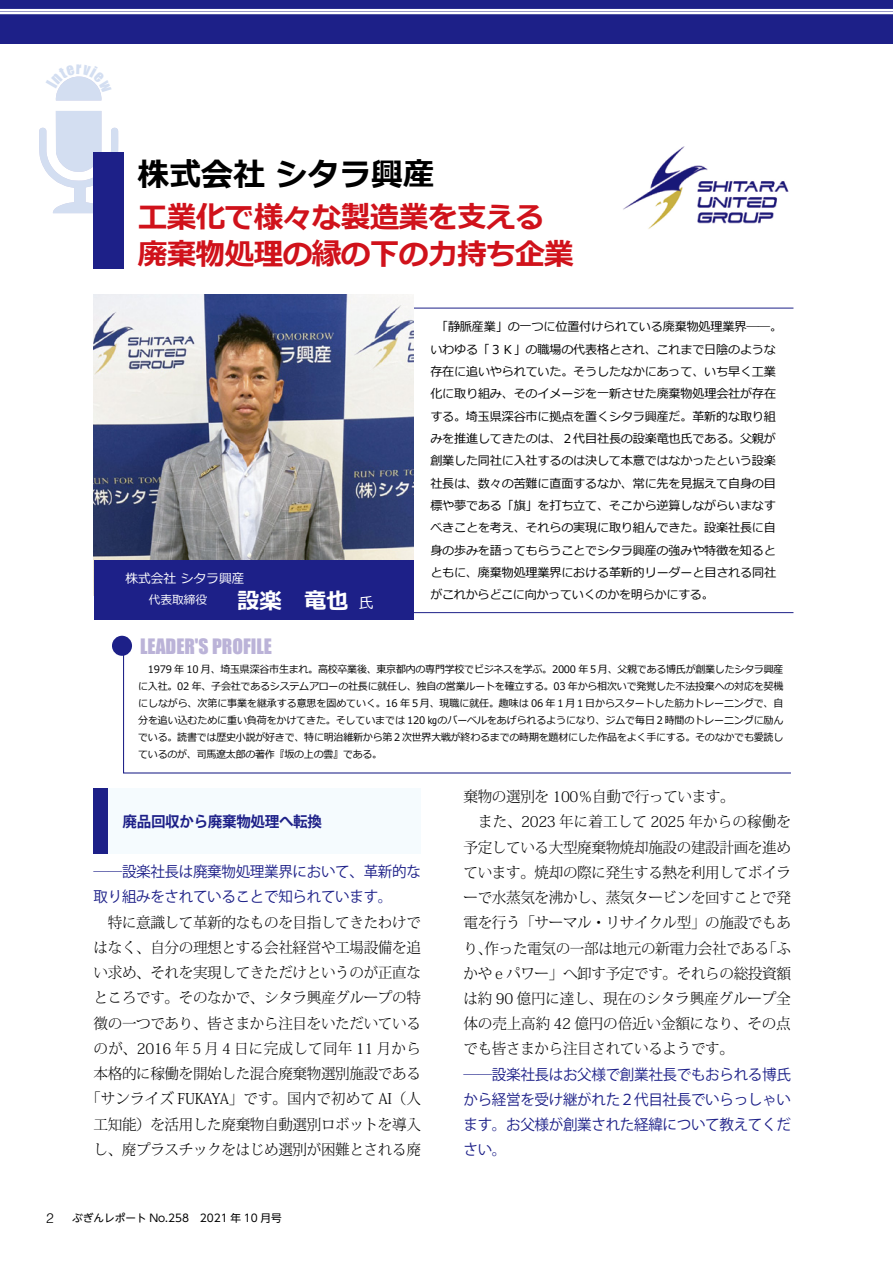
<style>
.page{position:relative;width:893px;height:1263px;background:#fff}
.page>*{position:absolute;margin:0;border:0;box-sizing:border-box;transform-origin:0 0}
.t1{font:700 31.95px "Meiryo";color:#000}
.t2{font:700 29.7px/37.2px "Meiryo";letter-spacing:-.025em;color:#d0121b}
.t3{font:700 22.35px "Meiryo";color:#fff}
.t4{font:19.5px "Impact";color:#bbb3d8}
.t5{font:300 14.85px/25.2px "Koz Min Pr 6 N";letter-spacing:-.025em;color:#000;text-align:center}
.t6{font:14.85px/25.2px "Koz Go Pr 6 N";letter-spacing:-.025em;color:#1d2088}
.t7{font:700 14.85px "Koz Go Pr 6 N";letter-spacing:-.025em;color:#1d2088}
.t8{font:300 13.8px "Helvetica LT Std";color:#000}
.t9{font:12.75px "Meiryo";color:#fff}
.t10{font:12.15px/22.4px "Meiryo";letter-spacing:-.015em;color:#000}
.t11{font:11.7px "Meiryo";color:#fff}
.t12{font:10.65px "UD Shin Go NT Pro";color:#000}
.t13{font:10.35px/17px "Meiryo";letter-spacing:-.025em;color:#000;text-align:justify}
.s1{font-weight:400;font-size:14.85px}
</style>
<div class="page">
<div style="left:0;top:0;width:893px;height:44px;background:#1d2088"></div>
<hr style="left:0;top:9px;width:893px;height:1px;background:#fff">
<hr style="left:0;top:12px;width:893px;height:1px;background:#fff">
<hr style="left:0;top:10px;width:893px;height:1px;background:#fff">
<hr style="left:0;top:13px;width:893px;height:1px;background:#fff">
<div style="left:108px;top:788px;width:313px;height:66px;background:#f5fbfe"></div>
<div style="left:94px;top:788px;width:14px;height:66px;background:#1d2088"></div>
<div style="left:94px;top:152px;width:30px;height:117px;background:#1d2088"></div>
<div style="left:112px;top:636px;width:20px;height:20px;background:#1d2088;border-radius:50%"></div>
<svg style="left:122px;top:638px;width:669px;height:136px"></svg>
<hr style="left:406px;top:308px;width:387px;height:1px;background:#1d2088">
<hr style="left:406px;top:612px;width:387px;height:1px;background:#1d2088">
<img style="left:94px;top:294px;width:320px;height:266px">
<div style="left:94px;top:560px;width:320px;height:60px;background:#1d2088"></div>
<img style="left:623px;top:146px;width:166px;height:83px">
<svg style="left:39px;top:76px;width:79px;height:137px"></svg>
<h1 class="t1" style="left:137px;top:152px;width:299px">株式会社 シタラ興産</h1>
<h2 class="t2" style="left:138px;top:200px;width:438px">工業化で様々な製造業を支える廃棄物処理の縁の下の力持ち企業</h2>
<p class="t9" style="left:125px;top:570px;width:121px">株式会社 シタラ興産</p>
<p class="t11" style="left:149px;top:592px;width:60px">代表取締役</p>
<h3 class="t3" style="left:237px;top:585px;width:138px">設楽　竜也 <span class="s1">氏</span></h3>
<h3 class="t4" style="left:140px;top:631px;width:133px">LEADER'S PROFILE</h3>
<p class="t10" style="left:430px;top:316px;width:353px">　「静脈産業」の一つに位置付けられている廃棄物処理業界──。いわゆる「３Ｋ」の職場の代表格とされ、これまで日陰のような存在に追いやられていた。そうしたなかにあって、いち早く工業化に取り組み、そのイメージを一新させた廃棄物処理会社が存在する。埼玉県深谷市に拠点を置くシタラ興産だ。革新的な取り組みを推進してきたのは、２代目社長の設楽竜也氏である。父親が創業した同社に入社するのは決して本意ではなかったという設楽社長は、数々の苦難に直面するなか、常に先を見据えて自身の目標や夢である「旗」を打ち立て、そこから逆算しながらいまなすべきことを考え、それらの実現に取り組んできた。設楽社長に自身の歩みを語ってもらうことでシタラ興産の強みや特徴を知るとともに、廃棄物処理業界における革新的リーダーと目される同社がこれからどこに向かっていくのかを明らかにする。</p>
<p class="t13" style="left:138px;top:661px;width:647px">　1979 年 10 月、埼玉県深谷市生まれ。高校卒業後、東京都内の専門学校でビジネスを学ぶ。2000 年５月、父親である博氏が創業したシタラ興産に入社。02 年、子会社であるシステムアローの社長に就任し、独自の営業ルートを確立する。03 年から相次いで発覚した不法投棄への対応を契機にしながら、次第に事業を継承する意思を固めていく。16 年５月、現職に就任。趣味は 06 年１月１日からスタートした筋力トレーニングで、自分を追い込むために重い負荷をかけてきた。そしていまでは 120 ㎏のバーベルをあげられるようになり、ジムで毎日２時間のトレーニングに励んでいる。読書では歴史小説が好きで、特に明治維新から第２次世界大戦が終わるまでの時期を題材にした作品をよく手にする。そのなかでも愛読しているのが、司馬遼太郎の著作『坂の上の雲』である。</p>
<p class="t7" style="left:108px;top:813px;width:215px">　廃品回収から廃棄物処理へ転換</p>
<p class="t6" style="left:94px;top:859px;width:329px">──設楽社長は廃棄物処理業界において、革新的な取り組みをされていることで知られています。</p>
<p class="t5" style="left:86px;top:910px;width:336px">　特に意識して革新的なものを目指してきたわけではなく、自分の理想とする会社経営や工場設備を追い求め、それを実現してきただけというのが正直なところです。そのなかで、シタラ興産グループの特徴の一つであり、皆さまから注目をいただいているのが、2016 年５月４日に完成して同年 11 月から本格的に稼働を開始した混合廃棄物選別施設である「サンライズ FUKAYA」です。国内で初めて AI（人工知能）を活用した廃棄物自動選別ロボットを導入し、廃プラスチックをはじめ選別が困難とされる廃</p>
<p class="t8" style="left:46px;top:1209px;width:9px">2</p>
<p class="t12" style="left:72px;top:1210px;width:211px">ぶぎんレポート No.258　2021 年 10 月号</p>
<p class="t5" style="left:463px;top:784px;width:329px;text-align:left">棄物の選別を 100％自動で行っています。<br>　また、2023 年に着工して 2025 年からの稼働を予定している大型廃棄物焼却施設の建設計画を進めています。焼却の際に発生する熱を利用してボイラーで水蒸気を沸かし、蒸気タービンを回すことで発電を行う「サーマル・リサイクル型」の施設でもあり、作った電気の一部は地元の新電力会社である「ふかやｅパワー」へ卸す予定です。それらの総投資額は約 90 億円に達し、現在のシタラ興産グループ全体の売上高約 42 億円の倍近い金額になり、その点でも皆さまから注目されているようです。</p>
<p class="t6" style="left:463px;top:1062px;width:329px;text-align:justify">──設楽社長はお父様で創業社長でもおられる博氏から経営を受け継がれた２代目社長でいらっしゃいます。お父様が創業された経緯について教えてください。</p>
</div>
